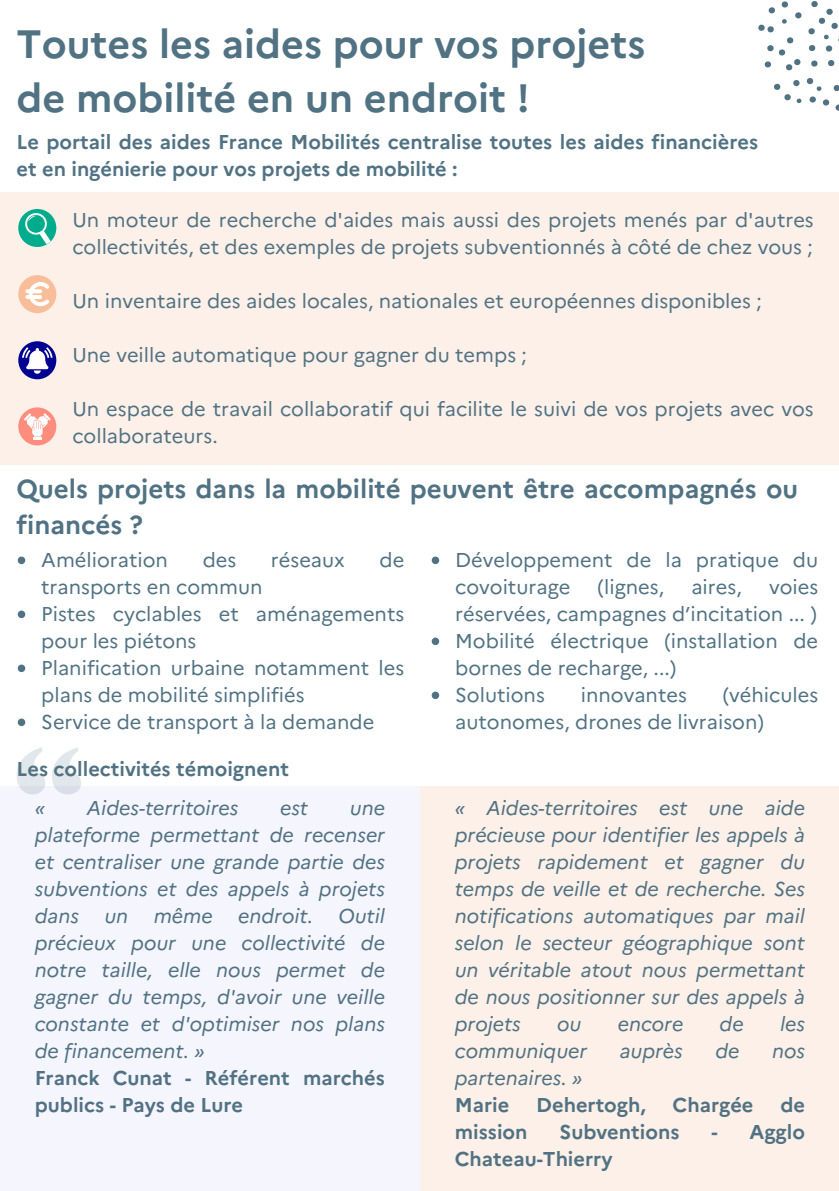
<style>
.page{position:relative;width:839px;height:1191px;background:#fff}
.page>*{position:absolute;margin:0;border:0;box-sizing:border-box;transform-origin:0 0}
.t1{font:700 39.6px "Marianne";color:#517283}
.t2{font:700 26px/36px "Marianne";color:#517283}
.t3{font:20px/27px "Marianne";color:#517283}
.t4{font:italic 20px/27px "Marianne";color:#517283;text-align:justify}
.t5{font:700 20px/27px "Marianne";color:#517283}
</style>
<div class="page">
<div style="left:0;top:192px;width:838px;height:273px;background:#fdf0e8"></div>
<div style="left:18px;top:341px;width:38px;height:38px;background:#000091;border-radius:50%"></div>
<svg style="left:22px;top:347px;width:30px;height:27px"></svg>
<div style="left:18px;top:407px;width:38px;height:38px;background:#ff8d7e;border-radius:50%"></div>
<svg style="left:24px;top:413px;width:27px;height:27px"></svg>
<div style="left:18px;top:209px;width:38px;height:38px;background:#00ac8c;border-radius:50%"></div>
<svg style="left:24px;top:212px;width:27px;height:32px"></svg>
<div style="left:18px;top:275px;width:38px;height:38px;background:#f8bd99;border-radius:50%"></div>
<svg style="left:25px;top:282px;width:24px;height:24px"></svg>
<svg style="left:18px;top:557px;width:7px;height:7px"></svg>
<svg style="left:18px;top:611px;width:7px;height:7px"></svg>
<svg style="left:18px;top:665px;width:7px;height:7px"></svg>
<svg style="left:18px;top:719px;width:7px;height:7px"></svg>
<svg style="left:431px;top:557px;width:8px;height:7px"></svg>
<svg style="left:431px;top:638px;width:8px;height:7px"></svg>
<svg style="left:431px;top:692px;width:8px;height:7px"></svg>
<div style="left:0;top:786px;width:420px;height:405px;background:#f5f5fe"></div>
<div style="left:420px;top:786px;width:418px;height:405px;background:#fdf0e8"></div>
<svg style="left:17px;top:747px;width:64px;height:48px"></svg>
<svg style="left:758px;top:1px;width:80px;height:110px"></svg>
<p class="t1" style="left:17px;top:14px;width:630px">Toutes les aides pour vos projets</p>
<p class="t1" style="left:17px;top:68px;width:515px">de mobilité en un endroit !</p>
<p class="t5" style="left:17px;top:127px;width:743px">Le portail des aides France Mobilités centralise toutes les aides financières et en ingénierie pour vos projets de mobilité :</p>
<p class="t3" style="left:72px;top:204px;width:743px">Un moteur de recherche d'aides mais aussi des projets menés par d'autres collectivités, et des exemples de projets subventionnés à côté de chez vous ;</p>
<p class="t3" style="left:72px;top:285px;width:691px">Un inventaire des aides locales, nationales et européennes disponibles ;</p>
<p class="t3" style="left:72px;top:339px;width:456px">Une veille automatique pour gagner du temps ;</p>
<p class="t3" style="left:72px;top:393px;width:742px">Un espace de travail collaboratif qui facilite le suivi de vos projets avec vos collaborateurs.</p>
<p class="t2" style="left:17px;top:469px;width:783px">Quels projets dans la mobilité peuvent être accompagnés ou financés ?</p>
<p class="t3" style="left:41px;top:545px;width:128px">Amélioration</p>
<p class="t3" style="left:203px;top:545px;width:35px">des</p>
<p class="t3" style="left:271px;top:545px;width:75px">réseaux</p>
<p class="t3" style="left:379px;top:545px;width:26px">de</p>
<p class="t3" style="left:41px;top:572px;width:223px">transports en commun</p>
<p class="t3" style="left:41px;top:599px;width:364px">Pistes cyclables et aménagements pour les piétons</p>
<p class="t3" style="left:41px;top:653px;width:364px">Planification urbaine notamment les plans de mobilité simplifiés</p>
<p class="t3" style="left:41px;top:707px;width:334px">Service de transport à la demande</p>
<p class="t3" style="left:455px;top:545px;width:364px">Développement de la pratique du covoiturage</p>
<p class="t3" style="left:455px;top:572px;width:364px;text-align:right">voies<br>réservées, campagnes d’incitation ... )</p>
<p class="t3" style="left:455px;top:626px;width:364px">Mobilité électrique (installation de bornes de recharge, ...)</p>
<p class="t3" style="left:455px;top:680px;width:91px">Solutions</p>
<p class="t3" style="left:580px;top:680px;width:108px">innovantes</p>
<p class="t3" style="left:597px;top:572px;width:68px">(lignes,</p>
<p class="t3" style="left:691px;top:572px;width:52px">aires,</p>
<p class="t3" style="left:455px;top:680px;width:364px;text-indent:267px">(véhicules autonomes, drones de livraison)</p>
<p class="t5" style="left:17px;top:753px;width:274px">Les collectivités témoignent</p>
<p class="t4" style="left:35px;top:793px;width:12px">«</p>
<p class="t4" style="left:87px;top:793px;width:153px">Aides-territoires</p>
<p class="t4" style="left:280px;top:793px;width:29px">est</p>
<p class="t4" style="left:35px;top:793px;width:352px;text-indent:315px">une plateforme permettant de recenser et centraliser une grande partie des subventions et des appels à projets dans</p>
<p class="t4" style="left:35px;top:901px;width:352px;text-indent:304px">Outil précieux pour une collectivité de notre taille, elle nous permet de gagner du temps, d'avoir une veille constante et d'optimiser nos plans de financement. »</p>
<p class="t5" style="left:35px;top:1063px;width:351px">Franck Cunat - Référent marchés publics - Pays de Lure</p>
<p class="t4" style="left:104px;top:901px;width:25px">un</p>
<p class="t4" style="left:154px;top:901px;width:61px">même</p>
<p class="t4" style="left:238px;top:901px;width:76px">endroit.</p>
<p class="t4" style="left:455px;top:793px;width:352px">« Aides-territoires est une aide précieuse pour identifier les appels à projets rapidement et gagner du temps de veille et de recherche. Ses notifications automatiques par mail selon le secteur géographique sont un véritable atout nous permettant de nous positionner sur des appels à projets</p>
<p class="t4" style="left:557px;top:1009px;width:26px">ou</p>
<p class="t4" style="left:617px;top:1009px;width:67px">encore</p>
<p class="t4" style="left:719px;top:1009px;width:26px">de</p>
<p class="t4" style="left:780px;top:1009px;width:26px">les</p>
<p class="t4" style="left:455px;top:1036px;width:134px">communiquer</p>
<p class="t4" style="left:619px;top:1036px;width:64px">auprès</p>
<p class="t4" style="left:715px;top:1036px;width:26px">de</p>
<p class="t4" style="left:772px;top:1036px;width:34px">nos</p>
<p class="t4" style="left:455px;top:1063px;width:129px">partenaires. »</p>
<p class="t5" style="left:455px;top:1090px;width:56px">Marie</p>
<p class="t5" style="left:536px;top:1090px;width:111px">Dehertogh,</p>
<p class="t5" style="left:672px;top:1090px;width:82px">Chargée</p>
<p class="t5" style="left:780px;top:1090px;width:26px">de</p>
<p class="t5" style="left:455px;top:1117px;width:74px">mission</p>
<p class="t5" style="left:559px;top:1117px;width:121px">Subventions</p>
<p class="t5" style="left:711px;top:1117px;width:95px">- Agglo</p>
<p class="t5" style="left:455px;top:1144px;width:159px">Chateau-Thierry</p>
</div>
